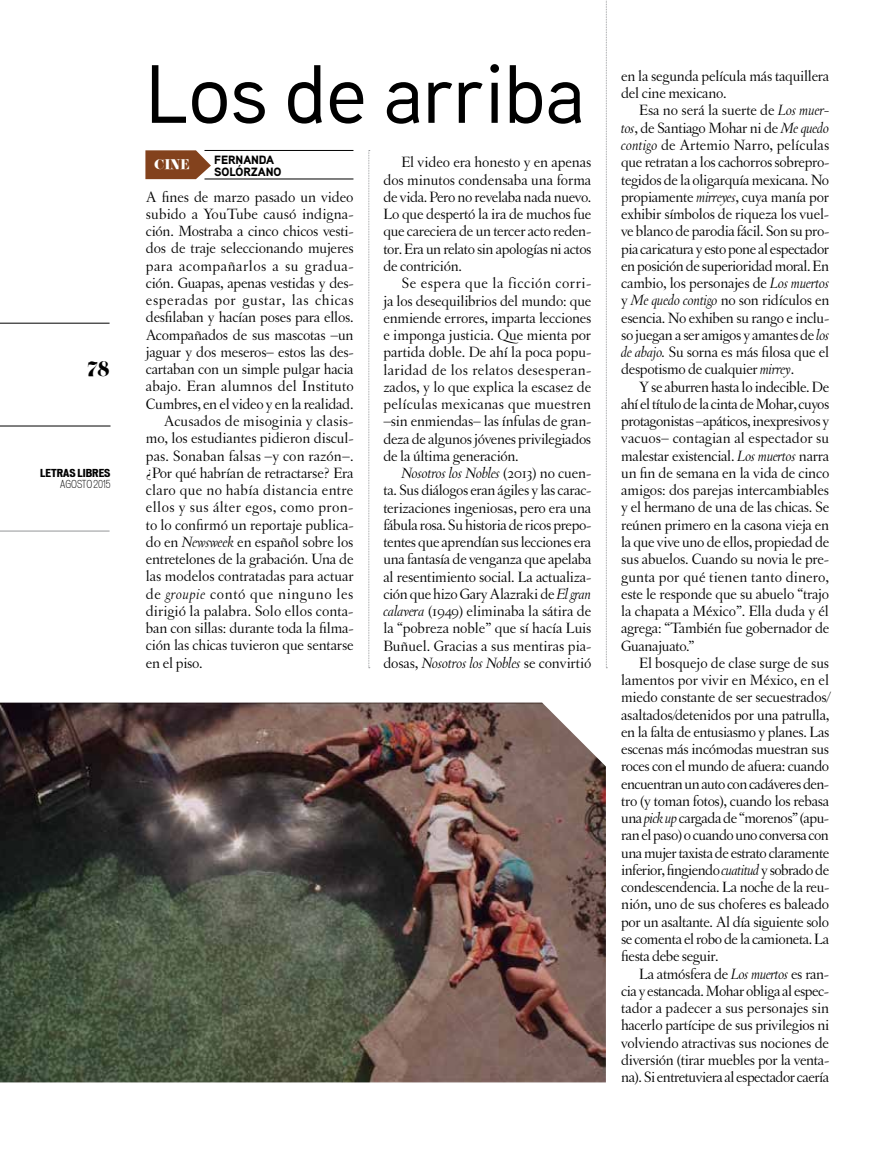
<style>
.page{position:relative;width:893px;height:1149px;background:#fff}
.page>*{position:absolute;margin:0;border:0;box-sizing:border-box;transform-origin:0 0}
.t1{font:500 82.5px "Aaux Next";color:#000}
.t2{font:18px "Eloquent JF";color:#000}
.t3{font:15.75px/17.2px "Letras Oldstyle";letter-spacing:-.015em;color:#000;text-align:justify}
.t4{font:15.75px "Letras Oldstyle";letter-spacing:.005em;color:#000}
.t5{font:15.75px "Letras Oldstyle";letter-spacing:.01em;color:#000}
.t6{font:15.75px "Letras Oldstyle";letter-spacing:.015em;color:#000}
.t7{font:15.75px "Letras Oldstyle";letter-spacing:.04em;color:#000}
.t8{font:15.75px "Letras Oldstyle";letter-spacing:.025em;color:#000}
.t9{font:15.75px "Letras Oldstyle";letter-spacing:.035em;color:#000}
.t10{font:15.75px "Letras Oldstyle";letter-spacing:.03em;color:#000}
.t11{font:900 12px/11.2px "Aaux Pro";letter-spacing:-.01em;color:#000}
.t12{font:12px "Eloquent JF";color:#fff}
.t13{font:700 expanded 10.5px "Vonnes";color:#000}
.t14{font:300 condensed 10.5px "Vonnes";color:#000}
.s1{font-style:italic}
</style>
<div class="page">
<hr style="left:0;top:530px;width:110px;height:1px;background:#939598">
<hr style="left:0;top:425px;width:111px;height:1px;background:#000">
<hr style="left:0;top:323px;width:110px;height:1px;background:#000">
<svg style="left:368px;top:150px;width:2px;height:518px"></svg>
<svg style="left:606px;top:0;width:1px;height:668px"></svg>
<img style="left:0;top:702px;width:606px;height:380px">
<svg style="left:145px;top:150px;width:66px;height:29px;background:#925939"></svg>
<hr style="left:204px;top:150px;width:149px;height:1px;background:#000">
<hr style="left:204px;top:179px;width:149px;height:1px;background:#000">
<p class="t2" style="left:88px;top:357px;width:24px">78</p>
<p class="t13" style="left:40px;top:466px;width:72px">LETRAS LIBRES</p>
<p class="t14" style="left:60px;top:477px;width:52px">AGOSTO 2015</p>
<h1 class="t1" style="left:146px;top:38px;width:440px">Los de arriba</h1>
<p class="t12" style="left:155px;top:156px;width:36px">CINE</p>
<p class="t11" style="left:214px;top:154px;width:69px">FERNANDA<br>SOLÓRZANO</p>
<p class="t3" style="left:383px;top:154px;width:210px;text-indent:18px">El video era honesto y en apenas dos minutos condensaba una forma de vida. Pero no revelaba nada nuevo.<br>Lo que despertó la ira de muchos fue que careciera de un tercer acto reden&shy;tor. Era un relato sin apologías ni actos de contrición.</p>
<p class="t3" style="left:383px;top:274px;width:210px;text-indent:18px">Se espera que la ficción corri&shy;ja los desequilibrios del mundo: que enmiende errores, imparta lecciones e imponga justicia. Que mienta por partida doble. De ahí la poca popu&shy;laridad de los relatos desesperan&shy;zados, y lo que explica la escasez de películas mexicanas que muestren –sin enmiendas– las ínfulas de gran&shy;deza de algunos jóvenes privilegiados de la última generación.</p>
<p class="t3" style="left:383px;top:464px;width:210px;text-indent:18px"><span class="s1">Nosotros los Nobles</span> (2013) no cuen&shy;ta. Sus diálogos eran ágiles y las carac&shy;terizaciones ingeniosas, pero era una fábula rosa. Su historia de ricos prepo&shy;tentes que aprendían sus lecciones era una fantasía de venganza que apelaba al resentimiento social. La actualiza&shy;ción que hizo Gary Alazraki de <span class="s1">El gran calavera</span> (1949) eliminaba la sátira de la “pobreza noble” que sí hacía Luis Buñuel. Gracias a sus mentiras pia&shy;dosas, <span class="s1">Nosotros los Nobles</span> se convirtió</p>
<p class="t3" style="left:146px;top:188px;width:209px">A fines de marzo pasado un video</p>
<p class="t4" style="left:146px;top:205px;width:209px">subido a YouTube causó indigna-</p>
<p class="t3" style="left:146px;top:222px;width:209px">ción. Mostraba a cinco chicos vesti-</p>
<p class="t3" style="left:146px;top:240px;width:209px">dos de traje seleccionando mujeres</p>
<p class="t10" style="left:146px;top:256px;width:209px">para acompañarlos a su gradua-</p>
<p class="t3" style="left:146px;top:274px;width:209px">ción. Guapas, apenas vestidas y des-</p>
<p class="t7" style="left:146px;top:291px;width:209px">esperadas por gustar, las chicas</p>
<p class="t3" style="left:146px;top:308px;width:209px">desfilaban y hacían poses para ellos.</p>
<p class="t3" style="left:146px;top:326px;width:209px">Acompañados de sus mascotas –un</p>
<p class="t3" style="left:146px;top:343px;width:209px">jaguar y dos meseros– estos las des-</p>
<p class="t3" style="left:146px;top:360px;width:209px">cartaban con un simple pulgar hacia</p>
<p class="t5" style="left:146px;top:377px;width:209px">abajo. Eran alumnos del Instituto</p>
<p class="t3" style="left:146px;top:395px;width:209px">Cumbres, en el video y en la realidad.</p>
<p class="t5" style="left:164px;top:412px;width:191px">Acusados de misoginia y clasis-</p>
<p class="t3" style="left:146px;top:429px;width:209px">mo, los estudiantes pidieron discul-</p>
<p class="t4" style="left:146px;top:446px;width:209px">pas. Sonaban falsas –y con razón–.</p>
<p class="t3" style="left:146px;top:464px;width:209px">¿Por qué habrían de retractarse? Era</p>
<p class="t6" style="left:146px;top:481px;width:209px">claro que no había distancia entre</p>
<p class="t8" style="left:146px;top:498px;width:209px">ellos y sus álter egos, como pron-</p>
<p class="t3" style="left:146px;top:515px;width:209px">to lo confirmó un reportaje publica-</p>
<p class="t3" style="left:146px;top:533px;width:209px">do en <span class="s1">Newsweek</span> en español sobre los</p>
<p class="t3" style="left:146px;top:550px;width:209px">entretelones de la grabación. Una de</p>
<p class="t3" style="left:146px;top:567px;width:209px">las modelos contratadas para actuar</p>
<p class="t9" style="left:146px;top:584px;width:209px">de <span class="s1">groupie</span> contó que ninguno les</p>
<p class="t3" style="left:146px;top:602px;width:209px">dirigió la palabra. Solo ellos conta-</p>
<p class="t3" style="left:146px;top:619px;width:209px">ban con sillas: durante toda la filma-</p>
<p class="t3" style="left:146px;top:636px;width:209px">ción las chicas tuvieron que sentarse</p>
<p class="t3" style="left:146px;top:653px;width:58px">en el piso.</p>
<p class="t3" style="left:621px;top:67px;width:210px">en la segunda película más taquillera del cine mexicano.</p>
<p class="t3" style="left:621px;top:102px;width:210px;text-indent:18px">Esa no será la suerte de <span class="s1">Los muer&shy;tos</span>, de Santiago Mohar ni de <span class="s1">Me quedo contigo</span> de Artemio Narro, películas que retratan a los cachorros sobrepro&shy;tegidos de la oligarquía mexicana. No propiamente <span class="s1">mirreyes</span>, cuya manía por exhibir símbolos de riqueza los vuel&shy;ve blanco de parodia fácil. Son su pro&shy;pia caricatura y esto pone al espectador en posición de superioridad moral. En cambio, los personajes de <span class="s1">Los muertos </span>y <span class="s1">Me quedo contigo</span> no son ridículos en esencia. No exhiben su rango e inclu&shy;so juegan a ser amigos y amantes de <span class="s1">los de abajo.</span> Su sorna es más filosa que el despotismo de cualquier <span class="s1">mirrey</span>.</p>
<p class="t3" style="left:621px;top:378px;width:210px;text-indent:18px">Y se aburren hasta lo indecible. De ahí el título de la cinta de Mohar, cuyos protagonistas –apáticos, inexpresivos y vacuos– contagian al espectador su malestar existencial. <span class="s1">Los muertos</span> narra un fin de semana en la vida de cinco amigos: dos parejas intercambiables y el hermano de una de las chicas. Se reúnen primero en la casona vieja en la que vive uno de ellos, propiedad de sus abuelos. Cuando su novia le pre&shy;gunta por qué tienen tanto dinero, este le responde que su abuelo “trajo la chapata a México”. Ella duda y él agrega: “También fue gobernador de Guanajuato.”</p>
<p class="t3" style="left:621px;top:654px;width:211px;text-align:left;text-indent:18px">El bosquejo de clase surge de sus lamentos por vivir en México, en el miedo constante de ser secuestrados/ asaltados/detenidos por una patrulla, en la falta de entusiasmo y planes. Las escenas más incómodas muestran sus roces con el mundo de afuera: cuando encuentran un auto con cadáveres den&shy;tro (y toman fotos), cuando los rebasa una <span class="s1">pick up</span> cargada de “morenos” (apu&shy;ran el paso) o cuando uno conversa con una mujer taxista de estrato claramente inferior, fingiendo <span class="s1">cuatitud</span> y sobrado de condescendencia. La noche de la reu&shy;nión, uno de sus choferes es baleado por un asaltante. Al día siguiente solo se comenta el robo de la camioneta. La fiesta debe seguir.</p>
<p class="t3" style="left:621px;top:964px;width:210px;text-indent:18px">La atmósfera de <span class="s1">Los muertos</span> es ran&shy;cia y estancada. Mohar obliga al espec&shy;tador a padecer a sus personajes sin hacerlo partícipe de sus privilegios ni volviendo atractivas sus nociones de diversión (tirar muebles por la venta&shy;na). Si entretuviera al espectador caería</p>
</div>
